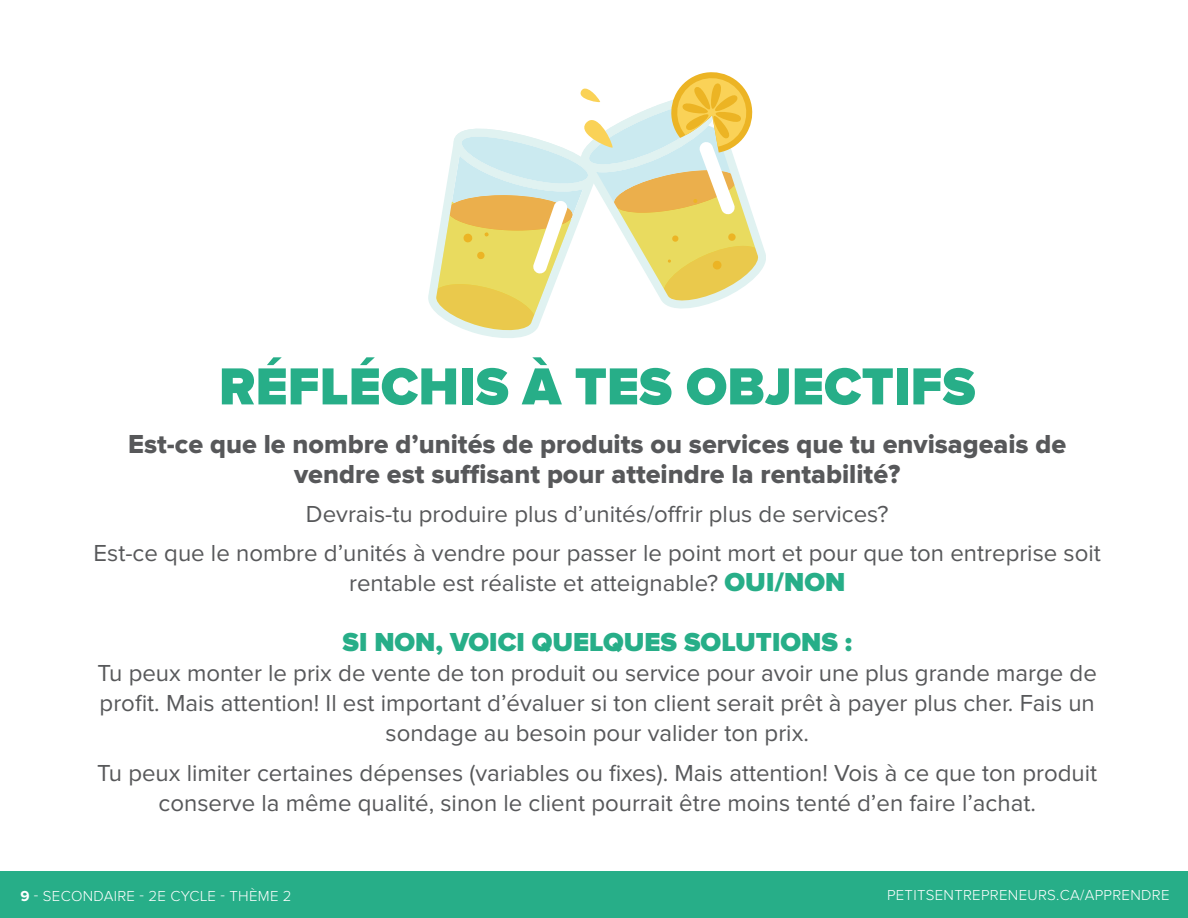
<style>
.page{position:relative;width:1188px;height:918px;background:#fff}
.page>*{position:absolute;margin:0;border:0;box-sizing:border-box;transform-origin:0 0}
.titre_orange{font:900 54px "Proxima Nova";color:#27ae88}
.texte_courant{font:27px/30px "Proxima Nova Extrabld";color:#57585a;text-align:center}
.texte_courant-2{font:900 27px "Proxima Nova";color:#27ae88}
.texte_courant-3{font:24px/30px "Proxima Nova";color:#57585a;text-align:center}
.t1{font:300 15px "Proxima Nova";letter-spacing:.02em;color:#fff}
.s1{font-weight:900;font-size:27px;color:#27ae88}
.s2{font-weight:700}
</style>
<div class="page">
<div style="left:0;top:872px;width:1188px;height:46px;background:#27ae88"></div>
<svg style="left:428px;top:72px;width:338px;height:266px"></svg>
<p class="titre_orange" style="left:219px;top:362px;width:758px">RÉFLÉCHIS À TES OBJECTIFS</p>
<p class="texte_courant" style="left:128px;top:430px;width:940px">Est-ce que le nombre d’unités de produits ou services que tu envisageais de vendre est suffisant pour atteindre la rentabilité?</p>
<p class="texte_courant-3" style="left:306px;top:500px;width:584px">Devrais-tu produire plus d’unités/offrir plus de services?</p>
<p class="texte_courant-3" style="left:94px;top:539px;width:1009px">Est-ce que le nombre d’unités à vendre pour passer le point mort et pour que ton entreprise soit rentable est réaliste et atteignable? <span class="s1">OUI/NON</span></p>
<p class="texte_courant-2" style="left:343px;top:630px;width:511px">SI NON, VOICI QUELQUES SOLUTIONS :</p>
<p class="texte_courant-3" style="left:98px;top:659px;width:1001px">Tu peux monter le prix de vente de ton produit ou service pour avoir une plus grande marge de profit. Mais attention! Il est important d’évaluer si ton client serait prêt à payer plus cher. Fais un sondage au besoin pour valider ton prix.</p>
<p class="texte_courant-3" style="left:97px;top:759px;width:1001px">Tu peux limiter certaines dépenses (variables ou fixes). Mais attention! Vois à ce que ton produit conserve la même qualité, sinon le client pourrait être moins tenté d’en faire l’achat.</p>
<p class="t1" style="left:20px;top:889px;width:273px"><span class="s2">9</span> - SECONDAIRE - 2E CYCLE - THÈME 2</p>
<p class="t1" style="left:887px;top:888px;width:284px">PETITSENTREPRENEURS.CA/APPRENDRE</p>
</div>
